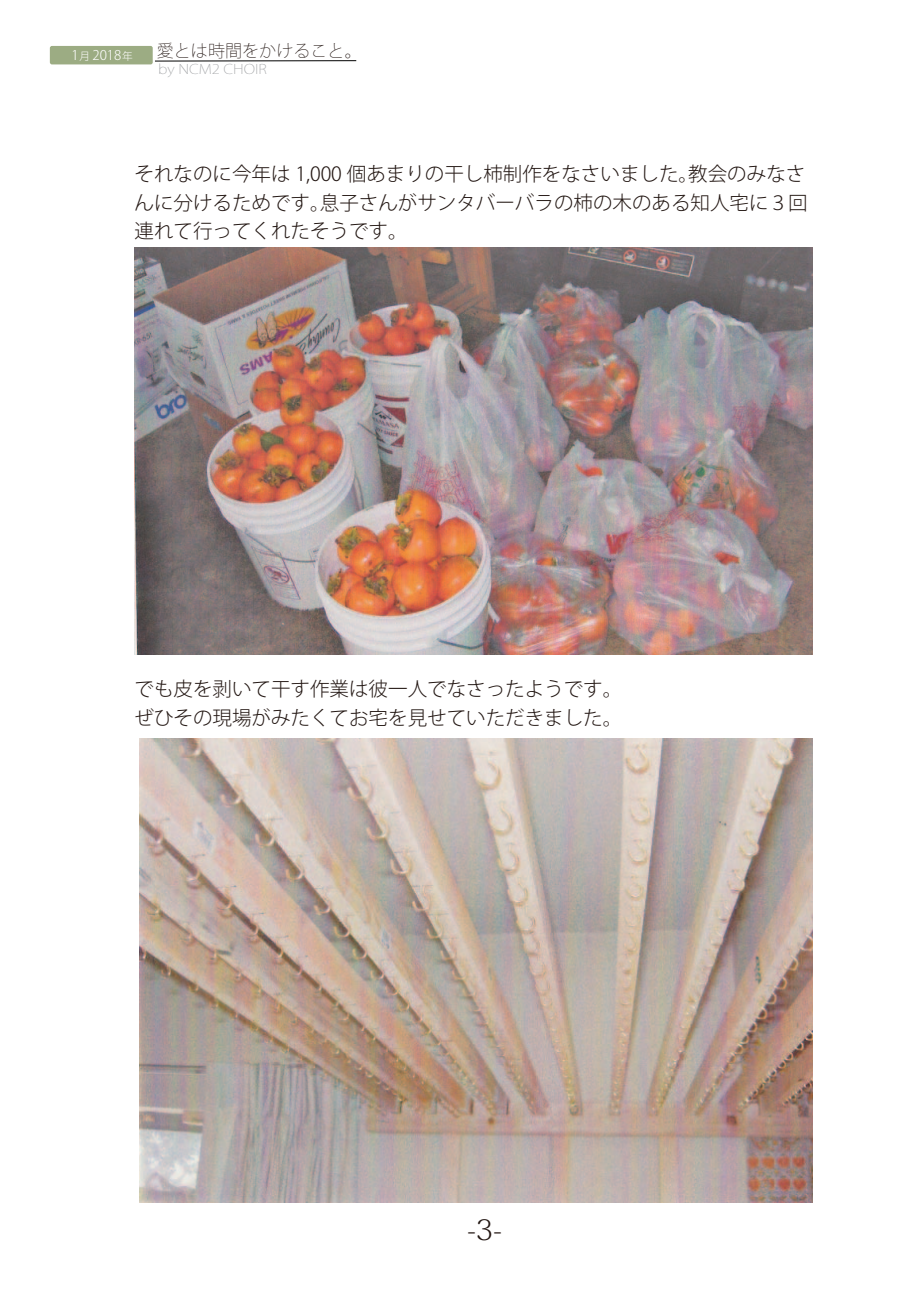
<style>
.page{position:relative;width:919px;height:1289px;background:#fff}
.page>*{position:absolute;margin:0;border:0;box-sizing:border-box;transform-origin:0 0}
.t1{font:200 28.5px "Koz Min Pr 6 N";color:#221612}
.t2{font:300 19.5px/28.5px "Koz Go Pro";color:#221612}
.t3{font:200 17.1px "Koz Go Pro";color:#221612}
.t4{font:200 13.35px "Koz Go Pro";color:#9b9da0;scale:1.15 1}
.t5{font:300 13.35px "Koz Go Pro";color:#fff}
.s1{font-size:10.65px}
</style>
<div class="page">
<img style="left:139px;top:738px;width:673px;height:464px">
<img style="left:134px;top:248px;width:678px;height:406px">
<div style="left:50px;top:46px;width:103px;height:18px;background:#9cac83;border-radius:2px"></div>
<hr style="left:155px;top:60px;width:201px;height:1px;background:#000">
<p class="t5" style="left:71px;top:46px;width:63px">1<span class="s1">月</span> 2018<span class="s1">年</span></p>
<p class="t3" style="left:157px;top:39px;width:206px">愛とは時間をかけること。</p>
<p class="t4" style="left:158px;top:60px;width:96px">by NCM2 CHOIR</p>
<p class="t2" style="left:134px;top:160px;width:674px;text-align:justify">それなのに今年は 1,000 個あまりの干し柿制作をなさいました。教会のみなさんに分けるためです。息子さんがサンタバーバラの柿の木のある知人宅に３回連れて行ってくれたそうです。</p>
<p class="t2" style="left:134px;top:675px;width:489px">でも皮を剥いて干す作業は彼一人でなさったようです。ぜひその現場がみたくてお宅を見せていただきました。</p>
<h1 class="t1" style="left:467px;top:1213px;width:37px">-3-</h1>
</div>
